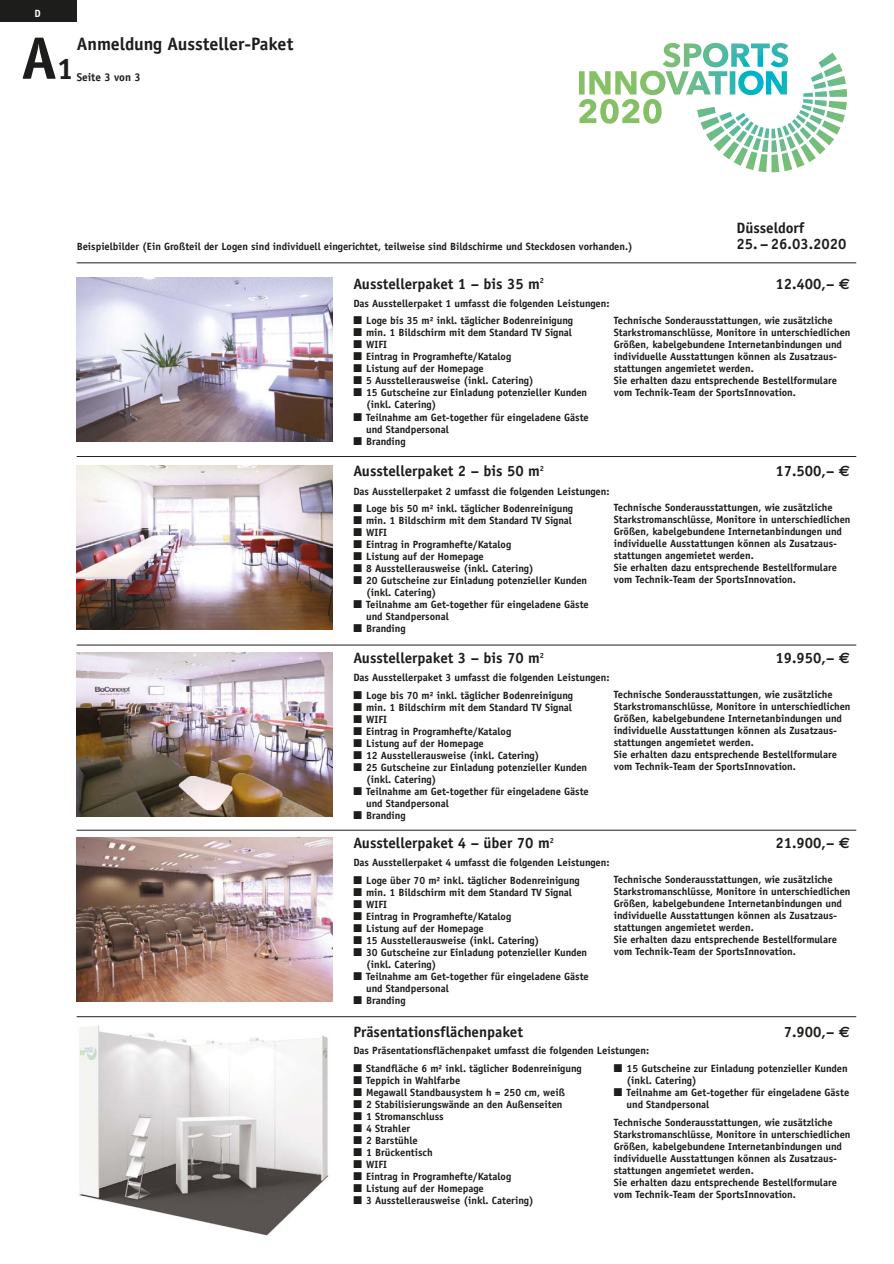
<style>
.page{position:relative;width:894px;height:1264px;background:#fff}
.page>*{position:absolute;margin:0;border:0;box-sizing:border-box;transform-origin:0 0}
.t1{font:700 60px "Officina Sans";color:#1d1d1b}
.t2{font:700 18px "Officina Sans";color:#1d1d1b}
.t3{font:700 15px "Officina Sans";color:#1d1d1b}
.t4{font:700 11.25px "Officina Sans";color:#1d1d1b}
.t5{font:700 10.5px/12px "Officina Sans";color:#1d1d1b}
.t6{font:700 10.5px "Officina Sans";color:#fff}
.s1{font-size:30px}
.s2{font-family:"Euro Sans"}
</style>
<div class="page">
<div style="left:0;top:0;width:77px;height:22px;background:#1d1d1b"></div>
<img style="left:77px;top:278px;width:255px;height:163px">
<img style="left:77px;top:652px;width:255px;height:164px">
<hr style="left:77px;top:262px;width:778px;height:1px;background:#1d1d1b">
<img style="left:77px;top:465px;width:255px;height:164px">
<hr style="left:77px;top:456px;width:778px;height:1px;background:#1d1d1b">
<hr style="left:77px;top:644px;width:778px;height:1px;background:#1d1d1b">
<img style="left:77px;top:837px;width:255px;height:164px">
<hr style="left:77px;top:830px;width:778px;height:1px;background:#1d1d1b">
<img style="left:79px;top:1025px;width:250px;height:211px">
<hr style="left:77px;top:1016px;width:778px;height:1px;background:#1d1d1b">
<img style="left:701px;top:45px;width:145px;height:128px">
<svg style="left:579px;top:43px;width:209px;height:81px"></svg>
<p class="t6" style="left:35px;top:10px;width:8px">D</p>
<h1 class="t1" style="left:21px;top:35px;width:54px">A<span class="s1">1</span></h1>
<h2 class="t2" style="left:77px;top:37px;width:218px">Anmeldung Aussteller-Paket</h2>
<p class="t4" style="left:77px;top:73px;width:65px">Seite 3 von 3</p>
<p class="t5" style="left:77px;top:241px;width:557px">Beispielbilder (Ein Großteil der Logen sind individuell eingerichtet, teilweise sind Bildschirme und Steckdosen vorhanden.)</p>
<h3 class="t3" style="left:736px;top:222px;width:69px">Düsseldorf</h3>
<h3 class="t3" style="left:736px;top:238px;width:112px">25. – 26.03.2020</h3>
<h3 class="t3" style="left:353px;top:278px;width:192px">Ausstellerpaket 1 – bis 35 m<sup>2</sup></h3>
<h3 class="t3" style="left:775px;top:278px;width:76px">12.400,– <span class="s2">€</span></h3>
<p class="t5" style="left:353px;top:316px;width:221px">■ Loge bis 35 m² inkl. täglicher Bodenreinigung</p>
<p class="t5" style="left:353px;top:328px;width:220px">■ min. 1 Bildschirm mit dem Standard TV Signal</p>
<p class="t5" style="left:353px;top:340px;width:35px">■ WIFI</p>
<p class="t5" style="left:353px;top:352px;width:159px">■ Eintrag in Programhefte/Katalog</p>
<p class="t5" style="left:353px;top:364px;width:132px">■ Listung auf der Homepage</p>
<p class="t5" style="left:353px;top:376px;width:182px">■ 5 Ausstellerausweise (inkl. Catering)</p>
<p class="t5" style="left:366px;top:388px;width:222px;text-indent:-13px">■ 15 Gutscheine zur Einladung potenzieller Kunden (inkl. Catering)</p>
<p class="t5" style="left:366px;top:412px;width:224px;text-indent:-13px">■ Teilnahme am Get-together für eingeladene Gäste und Standpersonal</p>
<p class="t5" style="left:353px;top:436px;width:54px">■ Branding</p>
<p class="t5" style="left:353px;top:298px;width:257px">Das Ausstellerpaket 1 umfasst die folgenden Leistungen:</p>
<p class="t5" style="left:613px;top:315px;width:238px">Technische Sonderausstattungen, wie zusätzliche Starkstromanschlüsse, Monitore in unterschiedlichen Größen, kabelgebundene Internetanbindungen und individuelle Ausstattungen können als Zusatzaus&shy;stattungen angemietet werden.<br>Sie erhalten dazu entsprechende Bestellformulare vom Technik-Team der SportsInnovation.</p>
<h3 class="t3" style="left:353px;top:465px;width:192px">Ausstellerpaket 2 – bis 50 m<sup>2</sup></h3>
<h3 class="t3" style="left:775px;top:465px;width:76px">17.500,– <span class="s2">€</span></h3>
<p class="t5" style="left:353px;top:503px;width:221px">■ Loge bis 50 m² inkl. täglicher Bodenreinigung</p>
<p class="t5" style="left:353px;top:515px;width:220px">■ min. 1 Bildschirm mit dem Standard TV Signal</p>
<p class="t5" style="left:353px;top:527px;width:35px">■ WIFI</p>
<p class="t5" style="left:353px;top:539px;width:159px">■ Eintrag in Programhefte/Katalog</p>
<p class="t5" style="left:353px;top:551px;width:132px">■ Listung auf der Homepage</p>
<p class="t5" style="left:353px;top:563px;width:182px">■ 8 Ausstellerausweise (inkl. Catering)</p>
<p class="t5" style="left:366px;top:575px;width:222px;text-indent:-13px">■ 20 Gutscheine zur Einladung potenzieller Kunden (inkl. Catering)</p>
<p class="t5" style="left:366px;top:599px;width:224px;text-indent:-13px">■ Teilnahme am Get-together für eingeladene Gäste und Standpersonal</p>
<p class="t5" style="left:353px;top:623px;width:54px">■ Branding</p>
<p class="t5" style="left:353px;top:486px;width:257px">Das Ausstellerpaket 2 umfasst die folgenden Leistungen:</p>
<p class="t5" style="left:613px;top:502px;width:238px">Technische Sonderausstattungen, wie zusätzliche Starkstromanschlüsse, Monitore in unterschiedlichen Größen, kabelgebundene Internetanbindungen und individuelle Ausstattungen können als Zusatzaus&shy;stattungen angemietet werden.<br>Sie erhalten dazu entsprechende Bestellformulare vom Technik-Team der SportsInnovation.</p>
<h3 class="t3" style="left:353px;top:652px;width:192px">Ausstellerpaket 3 – bis 70 m<sup>2</sup></h3>
<h3 class="t3" style="left:775px;top:652px;width:76px">19.950,– <span class="s2">€</span></h3>
<p class="t5" style="left:353px;top:672px;width:257px">Das Ausstellerpaket 3 umfasst die folgenden Leistungen:</p>
<p class="t5" style="left:353px;top:690px;width:221px">■ Loge bis 70 m² inkl. täglicher Bodenreinigung</p>
<p class="t5" style="left:353px;top:702px;width:220px">■ min. 1 Bildschirm mit dem Standard TV Signal</p>
<p class="t5" style="left:353px;top:714px;width:35px">■ WIFI</p>
<p class="t5" style="left:353px;top:726px;width:159px">■ Eintrag in Programhefte/Katalog</p>
<p class="t5" style="left:353px;top:738px;width:132px">■ Listung auf der Homepage</p>
<p class="t5" style="left:353px;top:750px;width:188px">■ 12 Ausstellerausweise (inkl. Catering)</p>
<p class="t5" style="left:366px;top:762px;width:222px;text-indent:-13px">■ 25 Gutscheine zur Einladung potenzieller Kunden (inkl. Catering)</p>
<p class="t5" style="left:366px;top:786px;width:224px;text-indent:-13px">■ Teilnahme am Get-together für eingeladene Gäste und Standpersonal</p>
<p class="t5" style="left:353px;top:810px;width:54px">■ Branding</p>
<p class="t5" style="left:613px;top:689px;width:238px">Technische Sonderausstattungen, wie zusätzliche Starkstromanschlüsse, Monitore in unterschiedlichen Größen, kabelgebundene Internetanbindungen und individuelle Ausstattungen können als Zusatzaus&shy;stattungen angemietet werden.<br>Sie erhalten dazu entsprechende Bestellformulare vom Technik-Team der SportsInnovation.</p>
<h3 class="t3" style="left:353px;top:837px;width:202px">Ausstellerpaket 4 – über 70 m<sup>2</sup></h3>
<h3 class="t3" style="left:775px;top:837px;width:76px">21.900,– <span class="s2">€</span></h3>
<p class="t5" style="left:353px;top:857px;width:257px">Das Ausstellerpaket 4 umfasst die folgenden Leistungen:</p>
<p class="t5" style="left:353px;top:875px;width:228px">■ Loge über 70 m² inkl. täglicher Bodenreinigung</p>
<p class="t5" style="left:353px;top:887px;width:220px">■ min. 1 Bildschirm mit dem Standard TV Signal</p>
<p class="t5" style="left:353px;top:899px;width:35px">■ WIFI</p>
<p class="t5" style="left:353px;top:911px;width:159px">■ Eintrag in Programhefte/Katalog</p>
<p class="t5" style="left:353px;top:923px;width:132px">■ Listung auf der Homepage</p>
<p class="t5" style="left:353px;top:935px;width:188px">■ 15 Ausstellerausweise (inkl. Catering)</p>
<p class="t5" style="left:366px;top:947px;width:222px;text-indent:-13px">■ 30 Gutscheine zur Einladung potenzieller Kunden (inkl. Catering)</p>
<p class="t5" style="left:366px;top:971px;width:224px;text-indent:-13px">■ Teilnahme am Get-together für eingeladene Gäste und Standpersonal</p>
<p class="t5" style="left:353px;top:995px;width:54px">■ Branding</p>
<p class="t5" style="left:613px;top:874px;width:238px">Technische Sonderausstattungen, wie zusätzliche Starkstromanschlüsse, Monitore in unterschiedlichen Größen, kabelgebundene Internetanbindungen und individuelle Ausstattungen können als Zusatzaus&shy;stattungen angemietet werden.<br>Sie erhalten dazu entsprechende Bestellformulare vom Technik-Team der SportsInnovation.</p>
<h3 class="t3" style="left:353px;top:1025px;width:171px">Präsentationsflächenpaket</h3>
<h3 class="t3" style="left:783px;top:1025px;width:68px">7.900,– <span class="s2">€</span></h3>
<p class="t5" style="left:353px;top:1045px;width:297px">Das Präsentationsflächenpaket umfasst die folgenden Leistungen:</p>
<p class="t5" style="left:353px;top:1063px;width:230px">■ Standfläche 6 m² inkl. täglicher Bodenreinigung</p>
<p class="t5" style="left:353px;top:1075px;width:108px">■ Teppich in Wahlfarbe</p>
<p class="t5" style="left:353px;top:1087px;width:213px">■ Megawall Standbausystem h = 250 cm, weiß</p>
<p class="t5" style="left:353px;top:1099px;width:210px">■ 2 Stabilisierungswände an den Außenseiten</p>
<p class="t5" style="left:353px;top:1111px;width:92px">■ 1 Stromanschluss</p>
<p class="t5" style="left:353px;top:1123px;width:58px">■ 4 Strahler</p>
<p class="t5" style="left:353px;top:1135px;width:66px">■ 2 Barstühle</p>
<p class="t5" style="left:353px;top:1147px;width:81px">■ 1 Brückentisch</p>
<p class="t5" style="left:353px;top:1159px;width:35px">■ WIFI</p>
<p class="t5" style="left:353px;top:1171px;width:159px">■ Eintrag in Programhefte/Katalog</p>
<p class="t5" style="left:353px;top:1183px;width:132px">■ Listung auf der Homepage</p>
<p class="t5" style="left:353px;top:1195px;width:182px">■ 3 Ausstellerausweise (inkl. Catering)</p>
<p class="t5" style="left:626px;top:1063px;width:222px;text-indent:-13px">■ 15 Gutscheine zur Einladung potenzieller Kunden (inkl. Catering)</p>
<p class="t5" style="left:626px;top:1087px;width:224px;text-indent:-13px">■ Teilnahme am Get-together für eingeladene Gäste und Standpersonal</p>
<p class="t5" style="left:613px;top:1117px;width:238px">Technische Sonderausstattungen, wie zusätzliche Starkstromanschlüsse, Monitore in unterschiedlichen Größen, kabelgebundene Internetanbindungen und individuelle Ausstattungen können als Zusatzaus&shy;stattungen angemietet werden.<br>Sie erhalten dazu entsprechende Bestellformulare vom Technik-Team der SportsInnovation.</p>
</div>
